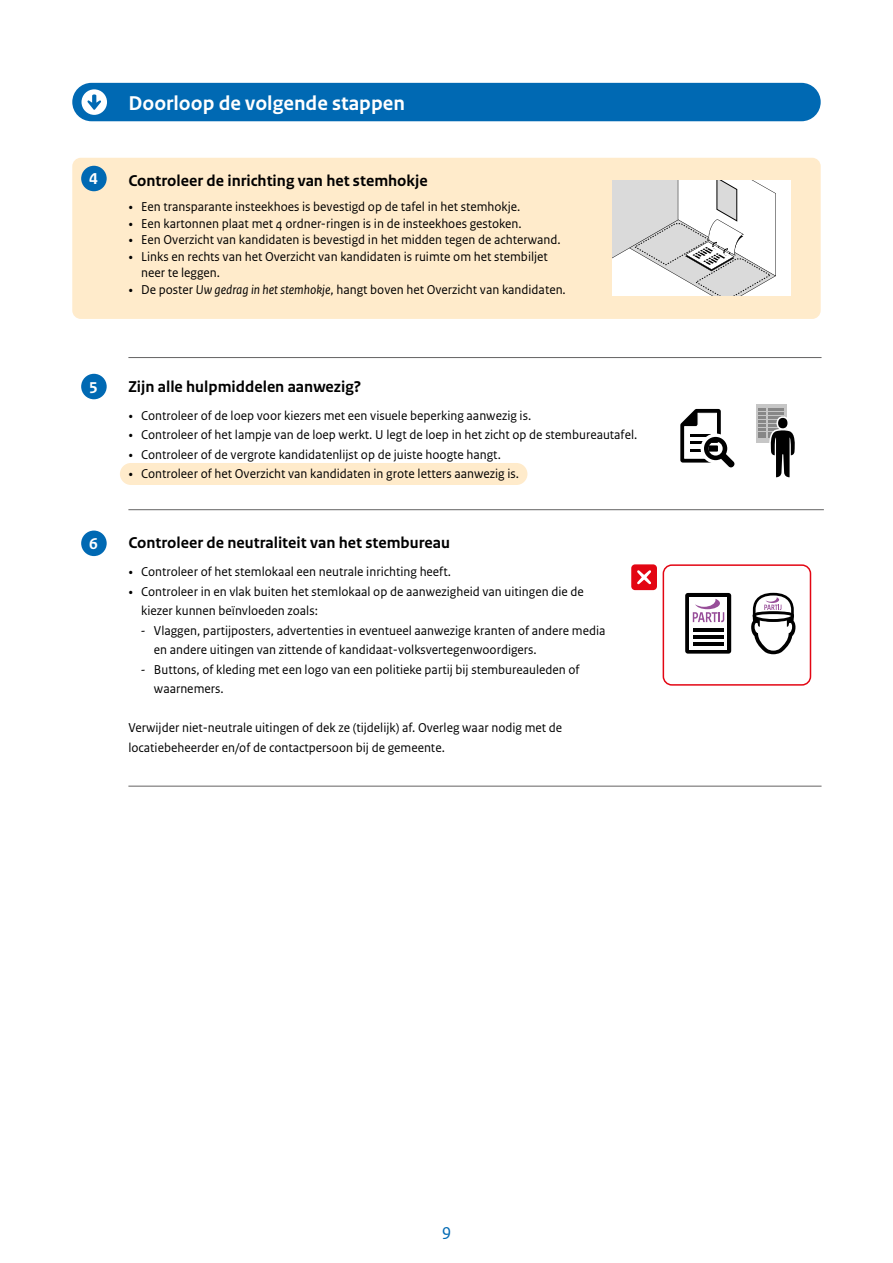
<style>
.page{position:relative;width:893px;height:1263px;background:#fff}
.page>*{position:absolute;margin:0;border:0;box-sizing:border-box;transform-origin:0 0}
.t1{font:700 21px "Rijksoverheid Sans Text";color:#fff}
.t2{font:18px "Rijksoverheid Sans Text";color:#0069b3}
.H3_witte_kop_in_blauwe_balk_11pt{font:700 16.5px "Rijksoverheid Sans Text";color:#000}
.t3{font:700 16.5px "Rijksoverheid Sans Text";color:#fff}
.P_9pt{font:13.5px/19.5px "Rijksoverheid Sans Text";color:#000}
.s1{font-family:"Rijksoverheid Serif"}
.s2{font-style:italic}
</style>
<div class="page">
<svg style="left:680px;top:408px;width:55px;height:60px"></svg>
<div style="left:685px;top:593px;width:46px;height:61px;background:#000;border-radius:3px"></div>
<svg style="left:689px;top:597px;width:38px;height:52px"></svg>
<svg style="left:693px;top:599px;width:31px;height:23px"></svg>
<hr style="left:693px;top:629px;width:30px;height:3px;background:#000">
<hr style="left:693px;top:635px;width:30px;height:3px;background:#000">
<hr style="left:693px;top:642px;width:30px;height:3px;background:#000">
<svg style="left:751px;top:592px;width:45px;height:62px"></svg>
<svg style="left:756px;top:405px;width:3px;height:38px"></svg>
<svg style="left:759px;top:405px;width:36px;height:73px"></svg>
<div style="left:72px;top:83px;width:749px;height:38px;background:#0069b3;border-radius:19px"></div>
<div style="left:82px;top:89px;width:25px;height:26px;background:#fff;border-radius:50%"></div>
<svg style="left:87px;top:94px;width:14px;height:16px"></svg>
<div style="left:81px;top:374px;width:26px;height:25px;background:#0069b3;border-radius:50%"></div>
<div style="left:81px;top:531px;width:26px;height:25px;background:#0069b3;border-radius:50%"></div>
<hr style="left:128px;top:509px;width:696px;height:1px;background:#646363">
<hr style="left:128px;top:357px;width:693px;height:1px;background:#646363">
<hr style="left:128px;top:786px;width:693px;height:1px;background:#646363">
<div style="left:663px;top:564px;width:148px;height:122px;border:2px solid #e30613;border-radius:9px"></div>
<div style="left:72px;top:158px;width:749px;height:161px;background:#ffebcb;border-radius:9px"></div>
<div style="left:81px;top:166px;width:26px;height:25px;background:#0069b3;border-radius:50%"></div>
<div style="left:612px;top:181px;width:179px;height:115px;background:#fff"></div>
<svg style="left:612px;top:181px;width:164px;height:115px"></svg>
<div style="left:631px;top:564px;width:26px;height:26px;background:#e30613;border-radius:4px"></div>
<svg style="left:637px;top:570px;width:14px;height:14px"></svg>
<div style="left:120px;top:463px;width:407px;height:22px;background:#ffebcb;border-radius:11px"></div>
<p class="t3" style="left:89px;top:170px;width:10px">4</p>
<h1 class="t1" style="left:128px;top:91px;width:278px">Doorloop de volgende stappen</h1>
<h3 class="H3_witte_kop_in_blauwe_balk_11pt" style="left:128px;top:172px;width:301px">Controleer de inrichting van het stemhokje</h3>
<p class="P_9pt" style="left:128px;top:197px;width:394px"><span class="s1">•</span> Een transparante insteekhoes is bevestigd op de tafel in het stemhokje.</p>
<p class="P_9pt" style="left:128px;top:214px;width:395px"><span class="s1">•</span> Een kartonnen plaat met 4 ordner-ringen is in de insteekhoes gestoken.</p>
<p class="P_9pt" style="left:128px;top:230px;width:434px"><span class="s1">•</span> Een Overzicht van kandidaten is bevestigd in het midden tegen de achterwand.</p>
<p class="P_9pt" style="left:141px;top:248px;width:408px;line-height:16.5px;text-indent:-13px"><span class="s1">•</span> Links en rechts van het Overzicht van kandidaten is ruimte om het stembiljet neer te leggen.</p>
<p class="P_9pt" style="left:128px;top:280px;width:439px"><span class="s1">•</span> De poster <span class="s2">Uw gedrag in het stemhokje</span>, hangt boven het Overzicht van kandidaten.</p>
<p class="t3" style="left:89px;top:378px;width:10px">5</p>
<p class="t3" style="left:89px;top:535px;width:10px">6</p>
<h3 class="H3_witte_kop_in_blauwe_balk_11pt" style="left:128px;top:377px;width:235px">Zijn alle hulpmiddelen aanwezig?</h3>
<p class="P_9pt" style="left:128px;top:406px;width:404px"><span class="s1">•</span> Controleer of de loep voor kiezers met een visuele beperking aanwezig is.</p>
<p class="P_9pt" style="left:128px;top:425px;width:510px"><span class="s1">•</span> Controleer of het lampje van de loep werkt. U legt de loep in het zicht op de stembureautafel.</p>
<p class="P_9pt" style="left:128px;top:445px;width:374px"><span class="s1">•</span> Controleer of de vergrote kandidatenlijst op de juiste hoogte hangt.</p>
<p class="P_9pt" style="left:128px;top:464px;width:392px"><span class="s1">•</span> Controleer of het Overzicht van kandidaten in grote letters aanwezig is.</p>
<h3 class="H3_witte_kop_in_blauwe_balk_11pt" style="left:128px;top:534px;width:323px">Controleer de neutraliteit van het stembureau</h3>
<p class="P_9pt" style="left:128px;top:562px;width:324px"><span class="s1">•</span> Controleer of het stemlokaal een neutrale inrichting heeft.</p>
<p class="P_9pt" style="left:141px;top:582px;width:444px;text-indent:-13px"><span class="s1">•</span> Controleer in en vlak buiten het stemlokaal op de aanwezigheid van uitingen die de kiezer kunnen beïnvloeden zoals:</p>
<p class="P_9pt" style="left:154px;top:621px;width:453px;text-indent:-13px"><span class="s1">-</span> Vlaggen, partijposters, advertenties in eventueel aanwezige kranten of andere media en andere uitingen van zittende of kandidaat-volksvertegenwoordigers.</p>
<p class="P_9pt" style="left:154px;top:660px;width:427px;text-indent:-13px"><span class="s1">-</span> Buttons, of kleding met een logo van een politieke partij bij stembureauleden of waarnemers.</p>
<p class="P_9pt" style="left:128px;top:718px;width:435px">Verwijder niet-neutrale uitingen of dek ze (tijdelijk) af. Overleg waar nodig met de locatiebeheerder en/of de contactpersoon bij de gemeente.</p>
<h2 class="t2" style="left:442px;top:1220px;width:11px">9</h2>
</div>
